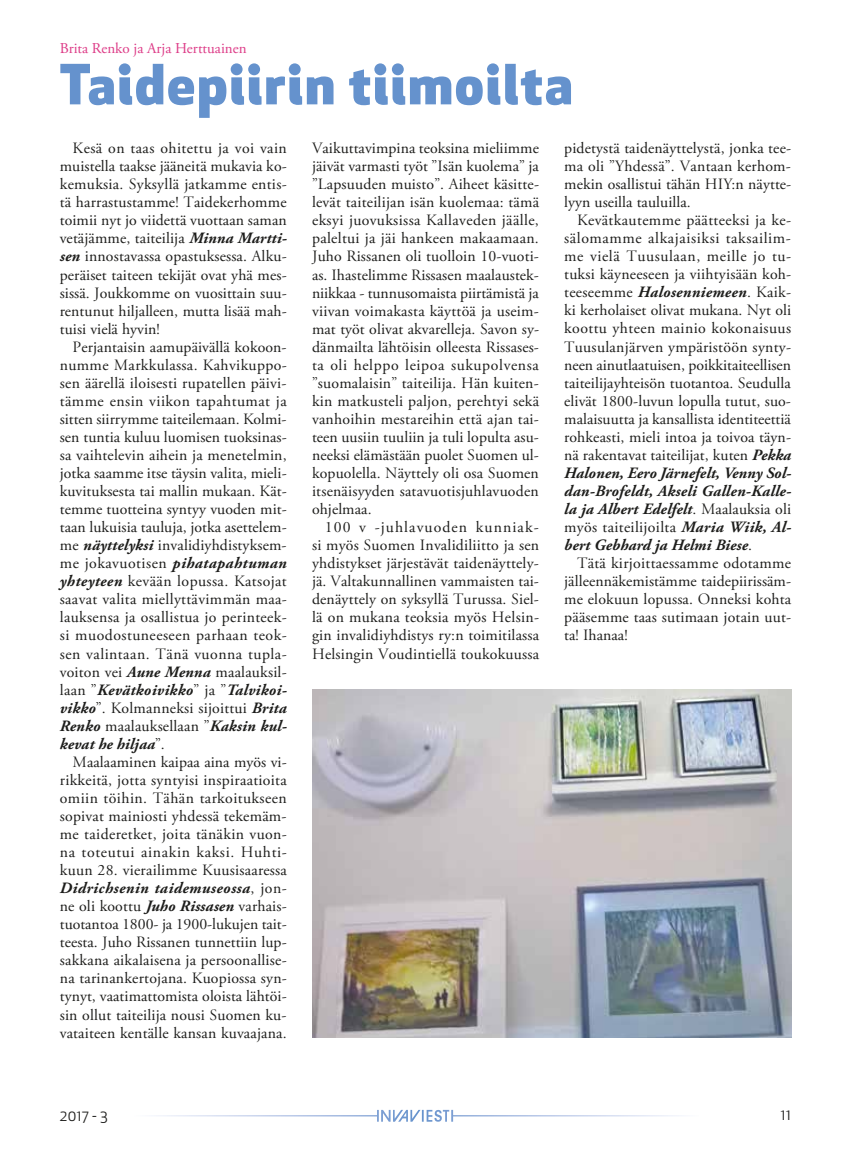
<style>
.page{position:relative;width:851px;height:1149px;background:#fff}
.page>*{position:absolute;margin:0;border:0;box-sizing:border-box;transform-origin:0 0}
.t1{font:800 54px "Apex New";color:#6592cd}
.t2{font:15.75px/18px "Adobe Garamond Pro";letter-spacing:.01em;color:#1d1d1b;text-align:justify}
.t3{font:15px "Adobe Garamond Pro";color:#dd3b87}
.t4{font:15px "Apex New";letter-spacing:.03em;color:#1d1d1b}
.s1{font-weight:700;font-style:italic}
</style>
<div class="page">
<svg style="left:156px;top:1109px;width:523px;height:12px"></svg>
<img style="left:312px;top:689px;width:479px;height:348px">
<p class="t3" style="left:60px;top:40px;width:188px">Brita Renko ja Arja Herttuainen</p>
<h1 class="t1" style="left:60px;top:47px;width:514px">Taidepiirin tiimoilta</h1>
<p class="t2" style="left:312px;top:140px;width:228px">Vaikuttavimpina teoksina mieliimme jäivät varmasti työt ”Isän kuolema” ja ”Lapsuuden muisto”. Aiheet käsitte&shy;levät taiteilijan isän kuolemaa: tämä eksyi juovuksissa Kallaveden jäälle, paleltui ja jäi hankeen makaamaan.<br>Juho Rissanen oli tuolloin 10-vuoti&shy;as. Ihastelimme Rissasen maalaustek&shy;niikkaa - tunnusomaista piirtämistä ja viivan voimakasta käyttöä ja useim&shy;mat työt olivat akvarelleja. Savon sy&shy;dänmailta lähtöisin olleesta Rissases&shy;ta oli helppo leipoa sukupolvensa ”suomalaisin” taiteilija. Hän kuiten&shy;kin matkusteli paljon, perehtyi sekä vanhoihin mestareihin että ajan tai&shy;teen uusiin tuuliin ja tuli lopulta asu&shy;neeksi elämästään puolet Suomen ul&shy;kopuolella. Näyttely oli osa Suomen itsenäisyyden satavuotisjuhlavuoden ohjelmaa.</p>
<p class="t2" style="left:312px;top:518px;width:228px;text-indent:13px">100 v -juhlavuoden kunniak&shy;si myös Suomen Invalidiliitto ja sen yhdistykset järjestävät taidenäyttely&shy;jä. Valtakunnallinen vammaisten tai&shy;denäyttely on syksyllä Turussa. Siel&shy;lä on mukana teoksia myös Helsin&shy;gin invalidiyhdistys ry:n toimitilassa Helsingin Voudintiellä toukokuussa</p>
<p class="t2" style="left:564px;top:139px;width:228px">pidetystä taidenäyttelystä, jonka tee&shy;ma oli ”Yhdessä”. Vantaan kerhom&shy;mekin osallistui tähän HIY:n näytte&shy;lyyn useilla tauluilla.</p>
<p class="t2" style="left:564px;top:212px;width:228px;text-indent:13px">Kevätkautemme päätteeksi ja ke&shy;sälomamme alkajaisiksi taksailim&shy;me vielä Tuusulaan, meille jo tu&shy;tuksi käyneeseen ja viihtyisään koh&shy;teeseemme <span class="s1">Halosenniemeen</span>. Kaik&shy;ki kerholaiset olivat mukana. Nyt oli koottu yhteen mainio kokonaisuus Tuusulanjärven ympäristöön synty&shy;neen ainutlaatuisen, poikkitaiteellisen taiteilijayhteisön tuotantoa. Seudulla elivät 1800-luvun lopulla tutut, suo&shy;malaisuutta ja kansallista identiteettiä rohkeasti, mieli intoa ja toivoa täyn&shy;nä rakentavat taiteilijat, kuten <span class="s1">Pekka Halonen, Eero Järnefelt, Venny Sol&shy;dan-Brofeldt, Akseli Gallen-Kalle&shy;la ja Albert Edelfelt</span>. Maalauksia oli myös taiteilijoilta <span class="s1">Maria Wiik, Al&shy;bert Gebhard ja Helmi Biese</span>.</p>
<p class="t2" style="left:564px;top:554px;width:228px;text-indent:13px">Tätä kirjoittaessamme odotamme jälleennäkemistämme taidepiirissäm&shy;me elokuun lopussa. Onneksi kohta pääsemme taas sutimaan jotain uut&shy;ta! Ihanaa!</p>
<p class="t2" style="left:60px;top:140px;width:228px;text-indent:13px">Kesä on taas ohitettu ja voi vain muistella taakse jääneitä mukavia ko&shy;kemuksia. Syksyllä jatkamme entis&shy;tä harrastustamme! Taidekerhomme toimii nyt jo viidettä vuottaan saman vetäjämme, taiteilija <span class="s1">Minna Martti&shy;sen</span> innostavassa opastuksessa. Alku&shy;peräiset taiteen tekijät ovat yhä mes&shy;sissä. Joukkomme on vuosittain suu&shy;rentunut hiljalleen, mutta lisää mah&shy;tuisi vielä hyvin!</p>
<p class="t2" style="left:60px;top:338px;width:228px;text-indent:13px">Perjantaisin aamupäivällä kokoon&shy;numme Markkulassa. Kahvikuppo&shy;sen äärellä iloisesti rupatellen päivi&shy;tämme ensin viikon tapahtumat ja sitten siirrymme taiteilemaan. Kolmi&shy;sen tuntia kuluu luomisen tuoksinas&shy;sa vaihtelevin aihein ja menetelmin, jotka saamme itse täysin valita, mieli&shy;kuvituksesta tai mallin mukaan. Kät&shy;temme tuotteina syntyy vuoden mit&shy;taan lukuisia tauluja, jotka asettelem&shy;me <span class="s1">näyttelyksi</span> invalidiyhdistyksem&shy;me jokavuotisen <span class="s1">pihatapahtuman yhteyteen</span> kevään lopussa. Katsojat saavat valita miellyttävimmän maa&shy;lauksensa ja osallistua jo perinteek&shy;si muodostuneeseen parhaan teok&shy;sen valintaan. Tänä vuonna tupla&shy;voiton vei <span class="s1">Aune Menna</span> maalauksil&shy;laan ”<span class="s1">Kevätkoivikko</span>” ja ”<span class="s1">Talvikoi&shy;vikko</span>”. Kolmanneksi sijoittui <span class="s1">Brita Renko</span> maalauksellaan ”<span class="s1">Kaksin kul&shy;kevat he hiljaa</span>”.</p>
<p class="t2" style="left:60px;top:753px;width:228px;text-indent:13px">Maalaaminen kaipaa aina myös vi&shy;rikkeitä, jotta syntyisi inspiraatioita omiin töihin. Tähän tarkoitukseen sopivat mainiosti yhdessä tekemäm&shy;me taideretket, joita tänäkin vuon&shy;na toteutui ainakin kaksi. Huhti&shy;kuun 28. vierailimme Kuusisaaressa <span class="s1">Didrichsenin taidemuseossa</span>, jon&shy;ne oli koottu <span class="s1">Juho Rissasen</span> varhais&shy;tuotantoa 1800- ja 1900-lukujen tait&shy;teesta. Juho Rissanen tunnettiin lup&shy;sakkana aikalaisena ja persoonallise&shy;na tarinankertojana. Kuopiossa syn&shy;tynyt, vaatimattomista oloista lähtöi&shy;sin ollut taiteilija nousi Suomen ku&shy;vataiteen kentälle kansan kuvaajana.</p>
<p class="t4" style="left:60px;top:1105px;width:49px">2017 - 3</p>
<p class="t4" style="left:780px;top:1104px;width:12px">11</p>
</div>
